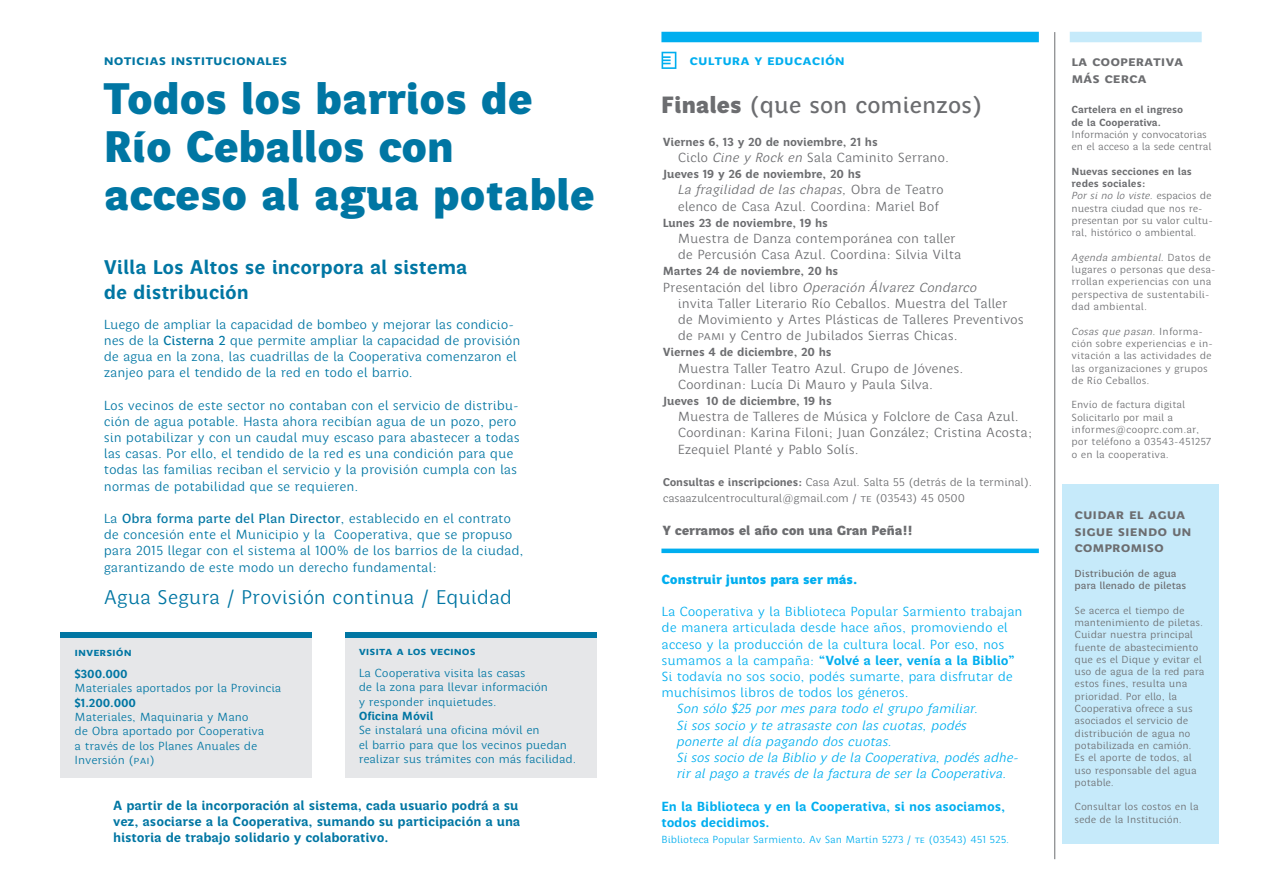
<style>
.page{position:relative;width:1263px;height:893px;background:#fff}
.page>*{position:absolute;margin:0;border:0;box-sizing:border-box;transform-origin:0 0}
.t1{font:45px/48px "Perec Super Negra";letter-spacing:-.005em;color:#0076a3}
.t2{font:24px "Perec Gris";letter-spacing:-.005em;color:#6c6d70}
.t3{font:20.25px/24.3px "Perec Negra";color:#0076a3}
.t4{font:20.25px "Perec Blanca";letter-spacing:-.005em;color:#0076a3}
.t5{font:15px/16.5px "Perec Negra Versalita";letter-spacing:-.005em;color:#6c6d70}
.t6{font:15px "Perec Negra Versalita";color:#0076a3}
.t7{font:15px "Perec Negra Versalita";color:#00aeef}
.t8{font:13.5px/16.2px "Perec Blanca";color:#0076a3}
.t9{font:13.5px/16.2px "Perec Blanca";letter-spacing:-.005em;color:#6c6d70}
.t10{font:13.5px/16.2px "Perec Blanca";letter-spacing:-.005em;color:#00aeef}
.t11{font:13.5px/16.2px "Perec Blanca Italica";letter-spacing:-.01em;color:#00aeef}
.t12{font:13.5px/16.2px "Perec Negra";color:#0076a3}
.t13{font:13.5px/16.2px "Perec Negra";letter-spacing:-.005em;color:#00aeef}
.t14{font:13.5px "Perec Blanca Italica";color:#6c6d70}
.t15{font:13.5px "Perec Gris";color:#0076a3}
.t16{font:13.5px "Perec Super Negra";letter-spacing:-.005em;color:#6c6d70}
.t17{font:13.5px "Perec Super Negra";color:#00aeef}
.t18{font:12px/14.4px "Perec Blanca";letter-spacing:-.005em;color:#0076a3}
.t19{font:12px "Perec Negra";letter-spacing:-.005em;color:#6c6d70}
.t20{font:12px "Perec Negra";letter-spacing:-.005em;color:#0076a3}
.t21{font:12px "Perec Negra Versalita";letter-spacing:-.005em;color:#0076a3}
.t22{font:11.55px/16.2px "Perec Blanca";letter-spacing:-.01em;color:#6c6d70}
.t23{font:10.5px/12.3px "Perec Blanca";color:#6c6d70}
.t24{font:10.5px/12.3px "Perec Negra";color:#6c6d70}
.t25{font:10.5px "Perec Blanca Italica";letter-spacing:.005em;color:#6c6d70}
.t26{font:10.5px "Perec Blanca";letter-spacing:-.005em;color:#00aeef}
.t27{font:10.5px/12.3px "Perec Gris";letter-spacing:-.005em;color:#6c6d70}
.s1{font-family:"Perec Gris"}
.s2{font-family:"Perec Blanca"}
.s3{font-family:"Perec Blanca Versalita"}
.s4{font-family:"Perec Super Negra"}
.s5{font-family:"Perec Blanca Italica"}
.s6{font-size:13.5px}
.s7{font-family:"Perec Negra"}
</style>
<div class="page">
<div style="left:61px;top:632px;width:251px;height:146px;background:#e6e7e9"></div>
<div style="left:345px;top:632px;width:251px;height:146px;background:#e6e7e9"></div>
<div style="left:1062px;top:484px;width:157px;height:359px;background:#c6eafa"></div>
<div style="left:661px;top:32px;width:378px;height:10px;background:#00aeef"></div>
<hr style="left:661px;top:549px;width:378px;height:4px;background:#00aeef">
<div style="left:1070px;top:32px;width:132px;height:10px;background:#c6eafa"></div>
<svg style="left:661px;top:52px;width:15px;height:17px"></svg>
<hr style="left:1054px;top:32px;width:1px;height:827px;background:#6c6d70">
<div style="left:61px;top:632px;width:251px;height:6px;background:#0076a3"></div>
<div style="left:345px;top:632px;width:251px;height:6px;background:#0076a3"></div>
<h3 class="t6" style="left:104px;top:52px;width:185px">noticias institucionales</h3>
<h1 class="t1" style="left:104px;top:74px;width:492px">Todos los barrios de<br>Río Ceballos con acceso al agua potable</h1>
<h3 class="t3" style="left:104px;top:255px;width:365px">Villa Los Altos se incorpora al sistema de distribución</h3>
<p class="t8" style="left:104px;top:316px;width:418px">Luego de ampliar la capacidad de bombeo y mejorar las condicio&shy;nes de la <span class="s1">Cisterna 2</span> que permite ampliar la capacidad de provisión de agua en la zona, las cuadrillas de la Cooperativa comenzaron el zanjeo para el tendido de la red en todo el barrio.</p>
<p class="t8" style="left:104px;top:397px;width:417px">Los vecinos de este sector no contaban con el servicio de distribu&shy;ción de agua potable. Hasta ahora recibían agua de un pozo, pero sin potabilizar y con un caudal muy escaso para abastecer a todas las casas. Por ello, el tendido de la red es una condición para que todas las familias reciban el servicio y la provisión cumpla con las normas de potabilidad que se requieren.</p>
<p class="t15" style="left:104px;top:511px;width:409px"><span class="s2">La</span> Obra forma parte del Plan Director<span class="s2">, establecido en el contrato</span></p>
<p class="t8" style="left:104px;top:526px;width:421px">de concesión ente el Municipio y la Cooperativa, que se propuso para 2015 llegar con el sistema al 100% de los barrios de la ciudad, garantizando de este modo un derecho fundamental:</p>
<h3 class="t4" style="left:104px;top:586px;width:410px">Agua Segura / Provisión continua / Equidad</h3>
<p class="t21" style="left:75px;top:645px;width:59px">inversión</p>
<p class="t20" style="left:75px;top:667px;width:55px">$300.000</p>
<p class="t18" style="left:75px;top:681px;width:208px">Materiales aportados por la Provincia</p>
<p class="t20" style="left:75px;top:696px;width:63px">$1.200.000</p>
<p class="t18" style="left:75px;top:710px;width:191px">Materiales, Maquinaria y Mano de Obra aportado por Cooperativa a través de los Planes Anuales de<br>Inversión (<span class="s3">pai</span>)</p>
<p class="t21" style="left:359px;top:644px;width:118px">visita a los vecinos</p>
<p class="t18" style="left:359px;top:665px;width:191px">La Cooperativa visita las casas<br>de la zona para llevar información y responder inquietudes.</p>
<p class="t20" style="left:359px;top:709px;width:76px">Oficina Móvil</p>
<p class="t18" style="left:359px;top:723px;width:219px">Se instalará una oficina móvil en<br>el barrio para que los vecinos puedan realizar sus trámites con más facilidad.</p>
<p class="t12" style="left:113px;top:797px;width:409px">A partir de la incorporación al sistema, cada usuario podrá a su vez, asociarse a la Cooperativa, sumando su participación a una historia de trabajo solidario y colaborativo.</p>
<h3 class="t7" style="left:689px;top:51px;width:157px">cultura y educación</h3>
<h2 class="t2" style="left:661px;top:92px;width:323px"><span class="s4">Finales</span> (que son comienzos)</h2>
<p class="t19" style="left:663px;top:135px;width:216px">Viernes 6, 13 y 20 de noviembre, 21 hs</p>
<p class="t9" style="left:678px;top:149px;width:273px">Ciclo <span class="s5">Cine y Rock en</span> Sala Caminito Serrano.</p>
<p class="t19" style="left:663px;top:167px;width:200px">Jueves 19 y 26 de noviembre, 20 h<span class="s6">s</span></p>
<p class="t14" style="left:678px;top:182px;width:268px">La fragilidad de las chapas, <span class="s2">Obra de Teatro</span></p>
<p class="t9" style="left:678px;top:198px;width:263px">elenco de Casa Azul. Coordina: Mariel Bof</p>
<p class="t19" style="left:663px;top:216px;width:167px">Lunes 23 de noviembre, 19 hs</p>
<p class="t9" style="left:678px;top:230px;width:285px">Muestra de Danza contemporánea con taller de Percusión Casa Azul. Coordina: Silvia Vilta</p>
<p class="t19" style="left:663px;top:265px;width:177px">Martes 24 de noviembre, 20 hs</p>
<p class="t14" style="left:663px;top:280px;width:316px"><span class="s2">Presentación del libro</span> Operación Álvarez Condarco</p>
<p class="t9" style="left:678px;top:295px;width:347px">invita Taller Literario Río Ceballos. Muestra del Taller de Movimiento y Artes Plásticas de Talleres Preventivos de <span class="s3">pami</span> y Centro de Jubilados Sierras Chicas.</p>
<p class="t19" style="left:663px;top:346px;width:170px">Viernes 4 de diciembre, 20 hs</p>
<p class="t9" style="left:678px;top:360px;width:287px">Muestra Taller Teatro Azul. Grupo de Jóvenes.<br>Coordinan: Lucía Di Mauro y Paula Silva.</p>
<p class="t19" style="left:663px;top:394px;width:170px">Jueves 10 de diciembre, 19 hs</p>
<p class="t9" style="left:678px;top:408px;width:356px">Muestra de Talleres de Música y Folclore de Casa Azul.<br>Coordinan: Karina Filoni; Juan González; Cristina Acosta;<br>Ezequiel Planté y Pablo Solís.</p>
<p class="t22" style="left:663px;top:474px;width:371px"><span class="s7">Consultas e inscripciones:</span> Casa Azul. Salta 55 (detrás de la terminal). casaazulcentrocultural@gmail.com / <span class="s3">te</span> (03543) 45 0500</p>
<p class="t16" style="left:663px;top:522px;width:251px">Y cerramos el año con una Gran Peña!!</p>
<p class="t17" style="left:661px;top:572px;width:197px">Construir juntos para ser más.</p>
<p class="t10" style="left:661px;top:603px;width:363px">La Cooperativa y la Biblioteca Popular Sarmiento trabajan de manera articulada desde hace años, promoviendo el acceso y la producción de la cultura local. Por eso, nos</p>
<p class="t13" style="left:661px;top:652px;width:355px"><span class="s2">sumamos a la campaña:</span> “Volvé a leer, venía a la Biblio”</p>
<p class="t10" style="left:661px;top:668px;width:353px">Si todavía no sos socio, podés sumarte, para disfrutar de muchísimos libros de todos los géneros.</p>
<p class="t11" style="left:676px;top:701px;width:344px">Son sólo $25 por mes para todo el grupo familiar.<br>Si sos socio y te atrasaste con las cuotas, podés<br>ponerte al día pagando dos cuotas.<br>Si sos socio de la Biblio y de la Cooperativa, podés adhe&shy;rir al pago a través de la factura de ser la Cooperativa.</p>
<p class="t13" style="left:661px;top:798px;width:345px">En la Biblioteca y en la Cooperativa, si nos asociamos, todos decidimos.</p>
<p class="t26" style="left:661px;top:833px;width:349px">Biblioteca Popular Sarmiento<span class="s1">.</span> Av San Martín 5273 / <span class="s3">te</span> (03543) 451 525.</p>
<h3 class="t5" style="left:1071px;top:53px;width:113px">la cooperativa más cerca</h3>
<p class="t24" style="left:1071px;top:103px;width:113px">Cartelera en el ingreso de la Cooperativa.</p>
<p class="t23" style="left:1071px;top:128px;width:141px">Información y convocatorias en el acceso a la sede central</p>
<p class="t24" style="left:1071px;top:165px;width:122px">Nuevas secciones en las redes sociales:</p>
<p class="t25" style="left:1071px;top:190px;width:141px">Por si no lo viste. <span class="s2">espacios de</span></p>
<p class="t23" style="left:1071px;top:202px;width:143px">nuestra ciudad que nos re&shy;presentan por su valor cultu&shy;ral, histórico o ambiental.</p>
<p class="t25" style="left:1071px;top:252px;width:141px">Agenda ambiental. <span class="s2">Datos de</span></p>
<p class="t23" style="left:1071px;top:263px;width:145px">lugares o personas que desa&shy;rrollan experiencias con una perspectiva de sustentabili&shy;dad ambiental.</p>
<p class="t25" style="left:1071px;top:325px;width:133px">Cosas que pasan. <span class="s2">Informa-</span></p>
<p class="t23" style="left:1071px;top:337px;width:143px">ción sobre experiencias e in&shy;vitación a las actividades de las organizaciones y grupos de Río Ceballos.</p>
<p class="t23" style="left:1071px;top:399px;width:141px">Envío de factura digital<br>Solicitarlo por mail a informes@cooprc.com.ar, por teléfono a 03543-451257 o en la cooperativa.</p>
<h3 class="t5" style="left:1074px;top:506px;width:119px">cuidar el agua sigue siendo un compromiso</h3>
<p class="t27" style="left:1074px;top:567px;width:113px">Distribución de agua para llenado de piletas</p>
<p class="t23" style="left:1074px;top:604px;width:131px">Se acerca el tiempo de mantenimiento de piletas.<br>Cuidar nuestra principal fuente de abastecimiento que es el Dique y evitar el uso de agua de la red para estos fines, resulta una prioridad. Por ello, la<br>Cooperativa ofrece a sus asociados el servicio de distribución de agua no potabilizada en camión.<br>Es el aporte de todos, al uso responsable del agua potable.</p>
<p class="t23" style="left:1074px;top:800px;width:126px">Consultar los costos en la sede de la Institución.</p>
</div>
